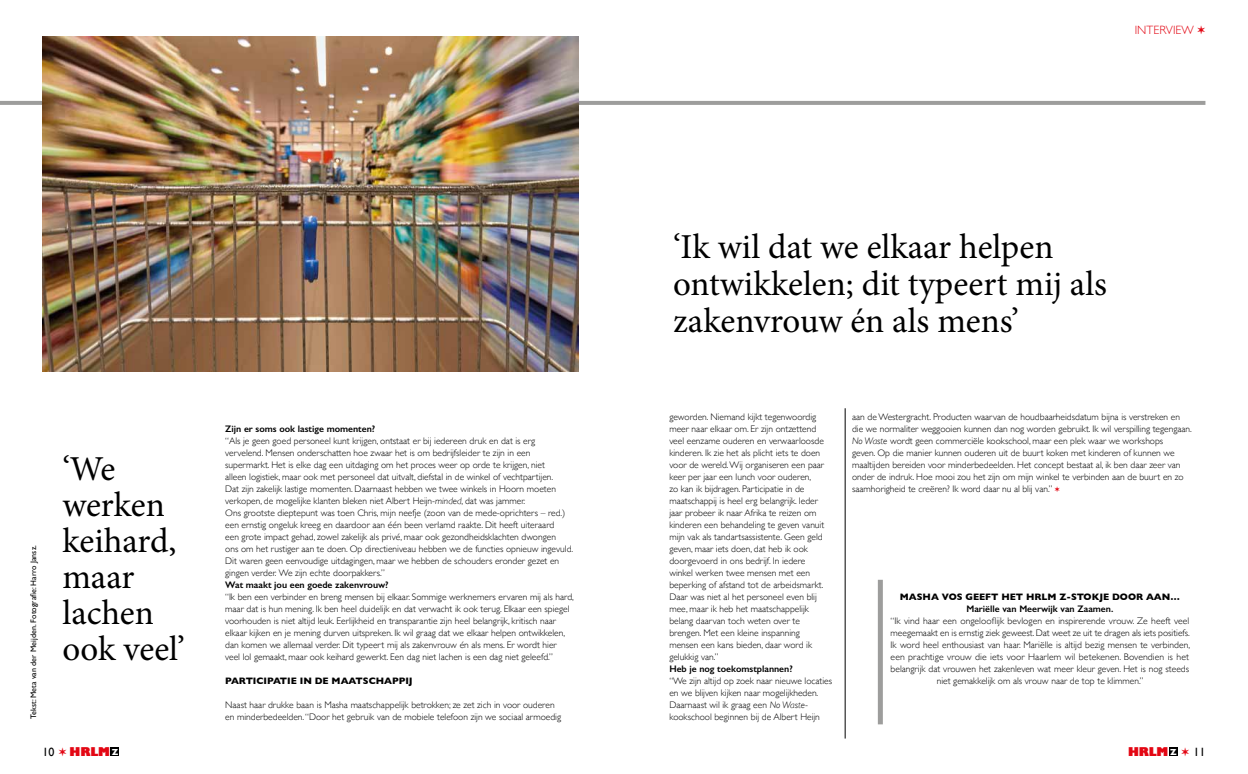
<style>
.page{position:relative;width:1248px;height:774px;background:#fff}
.page>*{position:absolute;margin:0;border:0;box-sizing:border-box;transform-origin:0 0}
.t1{font:35px/36px "Minion Pro";color:#000}
.t2{font:300 12px "Gill Sans";color:#e30613}
.t3{font:12px "Gill Sans";color:#000}
.t4{font:800 11.8px "Gill Sans";letter-spacing:-.01em;color:#e30613;scale:.96 1}
.t5{font:300 9.5px/12px "Gill Sans";color:#000}
.t6{font:600 9.5px "Gill Sans";color:#000}
.t7{font:700 9.5px "Gill Sans";color:#000}
.t8{font:8px "Gill Sans";letter-spacing:.01em;color:#000}
.s1{font-style:italic}
.s2{color:#e30613}
.s3{font-weight:400;font-size:12px;color:#000}
.s4{font-weight:700;font-size:8.9px;color:#fff}
.s5{font-weight:700;color:#fff}
</style>
<div class="page">
<div style="left:111px;top:747px;width:8px;height:9px;background:#000"></div>
<div style="left:1169px;top:747px;width:8px;height:9px;background:#000"></div>
<hr style="left:844px;top:408px;width:1px;height:330px;background:#000">
<div style="left:877px;top:580px;width:5px;height:144px;background:#9d9d9c"></div>
<hr style="left:0;top:101px;width:1205px;height:4px;background:#9d9d9c">
<img style="left:43px;top:37px;width:535px;height:335px">
<p class="t8" style="left:29px;top:719px;width:175px;rotate:-90deg">Tekst: Meta van der Meijden. Fotografie: Harro Jansz.</p>
<h1 class="t1" style="left:62px;top:451px;width:124px">‘We werken keihard, maar lachen ook veel’</h1>
<p class="t6" style="left:225px;top:423px;width:151px">Zijn er soms ook lastige momenten?</p>
<p class="t5" style="left:225px;top:434px;width:349px">“Als je geen goed personeel kunt krijgen, ontstaat er bij iedereen druk en dat is erg vervelend. Mensen onderschatten hoe zwaar het is om bedrijfsleider te zijn in een supermarkt. Het is elke dag een uitdaging om het proces weer op orde te krijgen, niet<br>alleen logistiek, maar ook met personeel dat uitvalt, diefstal in de winkel of vechtpartijen.<br>Dat zijn zakelijk lastige momenten. Daarnaast hebben we twee winkels in Hoorn moeten verkopen, de mogelijke klanten bleken niet Albert Heijn-<span class="s1">minded</span>, dat was jammer.<br>Ons grootste dieptepunt was toen Chris, mijn neefje (zoon van de mede-oprichters – red.) een ernstig ongeluk kreeg en daardoor aan één been verlamd raakte. Dit heeft uiteraard<br>een grote impact gehad, zowel zakelijk als privé, maar ook gezondheidsklachten dwongen<br>ons om het rustiger aan te doen. Op directieniveau hebben we de functies opnieuw ingevuld.<br>Dit waren geen eenvoudige uitdagingen, maar we hebben de schouders eronder gezet en gingen verder. We zijn echte doorpakkers.”</p>
<p class="t6" style="left:225px;top:579px;width:165px">Wat maakt jou een goede zakenvrouw?</p>
<p class="t5" style="left:225px;top:590px;width:350px">“Ik ben een verbinder en breng mensen bij elkaar. Sommige werknemers ervaren mij als hard, maar dat is hun mening. Ik ben heel duidelijk en dat verwacht ik ook terug. Elkaar een spiegel voorhouden is niet altijd leuk. Eerlijkheid en transparantie zijn heel belangrijk, kritisch naar elkaar kijken en je mening durven uitspreken. Ik wil graag dat we elkaar helpen ontwikkelen, dan komen we allemaal verder. Dit typeert mij als zakenvrouw én als mens. Er wordt hier veel lol gemaakt, maar ook keihard gewerkt. Een dag niet lachen is een dag niet geleefd.”</p>
<p class="t7" style="left:225px;top:673px;width:189px">PARTICIPATIE IN DE MAATSCHAPPIJ</p>
<p class="t5" style="left:225px;top:698px;width:337px">Naast haar drukke baan is Masha maatschappelijk betrokken; ze zet zich in voor ouderen en minderbedeelden. “Door het gebruik van de mobiele telefoon zijn we sociaal armoedig</p>
<p class="t2" style="left:1134px;top:21px;width:72px">INTERVIEW ✶</p>
<h1 class="t1" style="left:673px;top:228px;width:435px;line-height:37px">‘Ik wil dat we elkaar helpen ontwikkelen; dit typeert mij als zakenvrouw én als mens’</h1>
<p class="t5" style="left:669px;top:410px;width:156px">geworden. Niemand kijkt tegenwoordig meer naar elkaar om. Er zijn ontzettend veel eenzame ouderen en verwaarloosde kinderen. Ik zie het als plicht iets te doen voor de wereld. Wij organiseren een paar keer per jaar een lunch voor ouderen,<br>zo kan ik bijdragen. Participatie in de maatschappij is heel erg belangrijk. Ieder jaar probeer ik naar Afrika te reizen om kinderen een behandeling te geven vanuit mijn vak als tandartsassistente. Geen geld geven, maar iets doen, dat heb ik ook doorgevoerd in ons bedrijf. In iedere winkel werken twee mensen met een beperking of afstand tot de arbeidsmarkt.<br>Daar was niet al het personeel even blij mee, maar ik heb het maatschappelijk belang daarvan toch weten over te brengen. Met een kleine inspanning mensen een kans bieden, daar word ik gelukkig van.”</p>
<p class="t6" style="left:669px;top:663px;width:125px">Heb je nog toekomstplannen?</p>
<p class="t5" style="left:669px;top:674px;width:164px">“We zijn altijd op zoek naar nieuwe locaties en we blijven kijken naar mogelijkheden.<br>Daarnaast wil ik graag een <span class="s1">No Waste&shy;</span>kookschool beginnen bij de Albert Heijn</p>
<p class="t5" style="left:852px;top:410px;width:341px">aan de Westergracht. Producten waarvan de houdbaarheidsdatum bijna is verstreken en die we normaliter weggooien kunnen dan nog worden gebruikt. Ik wil verspilling tegengaan.<br><span class="s1">No Waste</span> wordt geen commerciële kookschool, maar een plek waar we workshops<br>geven. Op die manier kunnen ouderen uit de buurt koken met kinderen of kunnen we maaltijden bereiden voor minderbedeelden. Het concept bestaat al, ik ben daar zeer van onder de indruk. Hoe mooi zou het zijn om mijn winkel te verbinden aan de buurt en zo saamhorigheid te creëren? Ik word daar nu al blij van.” <span class="s2">✶</span></p>
<p class="t7" style="left:899px;top:589px;width:282px">MASHA VOS GEEFT HET HRLM Z-STOKJE DOOR AAN…</p>
<p class="t6" style="left:966px;top:603px;width:148px">Mariëlle van Meerwijk van Zaamen.</p>
<p class="t5" style="left:890px;top:614px;width:301px;text-align:center">“Ik vind haar een ongelooflijk bevlogen en inspirerende vrouw. Ze heeft veel meegemaakt en is ernstig ziek geweest. Dat weet ze uit te dragen als iets positiefs.<br>Ik word heel enthousiast van haar. Mariëlle is altijd bezig mensen te verbinden, een prachtige vrouw die iets voor Haarlem wil betekenen. Bovendien is het belangrijk dat vrouwen het zakenleven wat meer kleur geven. Het is nog steeds niet gemakkelijk om als vrouw naar de top te klimmen.”</p>
<p class="t4" style="left:43px;top:744px;width:80px"><span class="s3">10</span> ✶ HRLM <span class="s4">Z</span></p>
<p class="t3" style="left:1170px;top:745px;width:36px"><span class="s5">z</span><span class="s2">✶</span>11</p>
<p class="t4" style="left:1127px;top:744px;width:52px">HRLM <span class="s4">Z</span></p>
</div>
